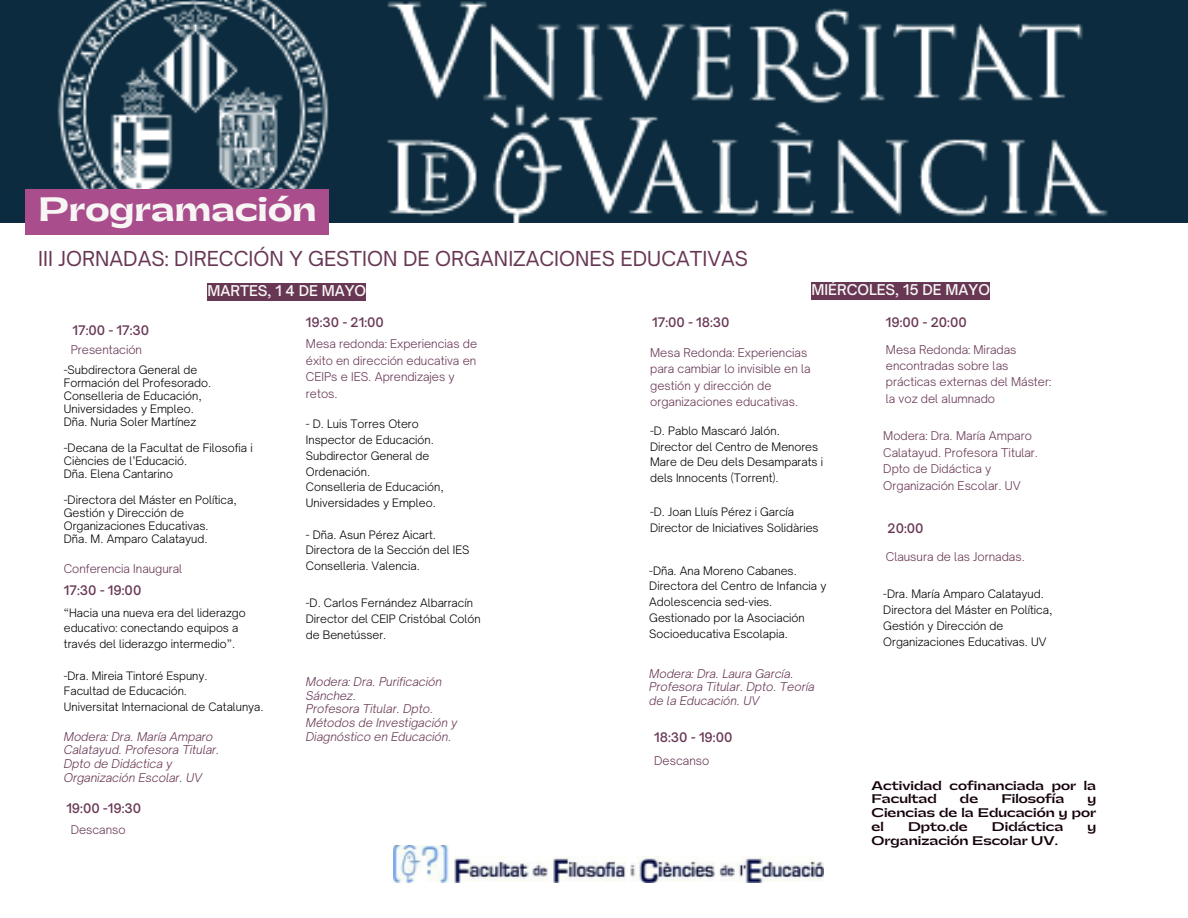
<style>
.page{position:relative;width:1188px;height:918px;background:#fff}
.page>*{position:absolute;margin:0;border:0;box-sizing:border-box;transform-origin:0 0}
.t1{font:800 31.5px "Gatwick";color:#f7f6f4}
.t2{font:19.8px "Open Sauce One";color:#683754}
.t3{font:500 14.25px "Open Sauce One";color:#f7f6f4}
.t4{font:500 12.6px "Open Sauce One";color:#683754}
.t5{font:700 11.85px/13.8px "Gatwick";color:#14010c}
.t6{font:300 11.55px/16.4px "Open Sauce One";color:#683754}
.t7{font:italic 300 11.55px/13.5px "Open Sauce One";color:#683754}
.t8{font:300 11.1px/15.8px "Open Sauce One";color:#000}
</style>
<div class="page">
<img style="left:393px;top:846px;width:430px;height:37px">
<img style="left:0;top:0;width:1188px;height:222px">
<div style="left:26px;top:189px;width:303px;height:46px;background:#a94d8d"></div>
<div style="left:207px;top:283px;width:159px;height:18px;background:#683754"></div>
<div style="left:812px;top:282px;width:178px;height:18px;background:#683754"></div>
<h1 class="t1" style="left:38px;top:194px;width:280px">Programación</h1>
<h2 class="t2" style="left:38px;top:246px;width:711px">III JORNADAS: DIRECCIÓN Y GESTION DE ORGANIZACIONES EDUCATIVAS</h2>
<p class="t3" style="left:207px;top:282px;width:160px">MARTES, 1 4 DE MAYO</p>
<p class="t4" style="left:73px;top:322px;width:78px">17:00 - 17:30</p>
<h3 class="t6" style="left:71px;top:341px;width:73px">Presentación</h3>
<p class="t8" style="left:64px;top:363px;width:149px;line-height:13px">-Subdirectora General de<br>Formación del Profesorado.</p>
<p class="t8" style="left:64px;top:389px;width:139px;line-height:13px">Conselleria de Educación,<br>Universidades y Empleo.</p>
<p class="t8" style="left:64px;top:414px;width:134px">Dña. Nuria Soler Martínez</p>
<p class="t8" style="left:64px;top:441px;width:190px;line-height:13px">-Decana de la Facultat de Filosofia i<br>Ciències de l’Educació.</p>
<p class="t8" style="left:64px;top:466px;width:111px">Dña. Elena Cantarino</p>
<p class="t8" style="left:64px;top:493px;width:175px;line-height:13px">-Directora del Máster en Política,<br>Gestión y Dirección de<br>Organizaciones Educativas.</p>
<p class="t8" style="left:64px;top:531px;width:145px">Dña. M. Amparo Calatayud.</p>
<p class="t3" style="left:812px;top:281px;width:180px">MIÉRCOLES, 15 DE MAYO</p>
<p class="t4" style="left:652px;top:315px;width:79px">17:00 - 18:30</p>
<p class="t6" style="left:650px;top:344px;width:162px">Mesa Redonda: Experiencias para cambiar lo invisible en la gestión y dirección de organizaciones educativas.</p>
<p class="t4" style="left:306px;top:315px;width:80px">19:30 - 21:00</p>
<p class="t6" style="left:306px;top:336px;width:173px">Mesa redonda: Experiencias de éxito en dirección educativa en<br>CEIPs e IES. Aprendizajes y retos.</p>
<p class="t8" style="left:306px;top:416px;width:114px">- D. Luis Torres Otero</p>
<p class="t8" style="left:306px;top:432px;width:130px">Inspector de Educación.<br>Subdirector General de<br>Ordenación.</p>
<h4 class="t8" style="left:306px;top:479px;width:139px">Conselleria de Educación,<br>Universidades y Empleo.</h4>
<h3 class="t8" style="left:306px;top:527px;width:132px">- Dña. Asun Pérez Aicart.</h3>
<h4 class="t8" style="left:306px;top:542px;width:165px">Directora de la Sección del IES<br>Conselleria. Valencia.</h4>
<p class="t4" style="left:886px;top:315px;width:82px">19:00 - 20:00</p>
<p class="t6" style="left:886px;top:341px;width:167px">Mesa Redonda: Miradas encontradas sobre las prácticas externas del Máster: la voz del alumnado</p>
<p class="t6" style="left:883px;top:428px;width:156px">Modera: Dra. María Amparo<br>Calatayud. Profesora Titular.<br>Dpto de Didáctica y<br>Organización Escolar. UV</p>
<p class="t4" style="left:888px;top:520px;width:38px">20:00</p>
<p class="t6" style="left:886px;top:549px;width:141px">Clausura de las Jornadas.</p>
<h3 class="t8" style="left:650px;top:423px;width:131px">-D. Pablo Mascaró Jalón.</h3>
<p class="t8" style="left:650px;top:439px;width:174px">Director del Centro de Menores<br>Mare de Deu dels Desamparats i dels Innocents (Torrent).</p>
<p class="t8" style="left:650px;top:504px;width:146px">-D. Joan Lluís Pérez i García</p>
<h3 class="t8" style="left:650px;top:520px;width:170px">Director de Iniciatives Solidàries</h3>
<p class="t8" style="left:649px;top:562px;width:149px">-Dña. Ana Moreno Cabanes.</p>
<p class="t8" style="left:649px;top:578px;width:179px">Directora del Centro de Infancia y<br>Adolescencia sed-vies.</p>
<h3 class="t8" style="left:649px;top:610px;width:157px">Gestionado por la Asociación<br>Socioeducativa Escolapia.</h3>
<h4 class="t6" style="left:64px;top:560px;width:120px">Conferencia Inaugural</h4>
<p class="t4" style="left:64px;top:583px;width:79px">17:30 - 19:00</p>
<p class="t8" style="left:883px;top:586px;width:171px">-Dra. María Amparo Calatayud.<br>Directora del Máster en Política,<br>Gestión y Dirección de<br>Organizaciones Educativas. UV</p>
<p class="t8" style="left:306px;top:595px;width:169px">-D. Carlos Fernández Albarracín</p>
<h4 class="t8" style="left:306px;top:611px;width:176px">Director del CEIP Cristóbal Colón de Benetússer.</h4>
<p class="t8" style="left:64px;top:605px;width:183px">“Hacia una nueva era del liderazgo educativo: conectando equipos a través del liderazgo intermedio”.</p>
<p class="t8" style="left:64px;top:667px;width:145px">-Dra. Mireia Tintoré Espuny.</p>
<p class="t8" style="left:64px;top:683px;width:125px">Facultad de Educación.</p>
<p class="t8" style="left:64px;top:699px;width:201px">Universitat Internacional de Catalunya.</p>
<h4 class="t7" style="left:649px;top:667px;width:167px">Modera: Dra. Laura García.<br>Profesora Titular. Dpto. Teoría de la Educación. UV</h4>
<h3 class="t4" style="left:654px;top:730px;width:80px">18:30 - 19:00</h3>
<p class="t6" style="left:654px;top:752px;width:57px">Descanso</p>
<h3 class="t7" style="left:306px;top:675px;width:153px">Modera: Dra. Purificación<br>Sánchez.<br>Profesora Titular. Dpto.<br>Métodos de Investigación y<br>Diagnóstico en Educación.</h3>
<p class="t7" style="left:64px;top:730px;width:157px">Modera: Dra. María Amparo<br>Calatayud. Profesora Titular.<br>Dpto de Didáctica y<br>Organización Escolar. UV</p>
<p class="t5" style="left:872px;top:779px;width:226px">Actividad cofinanciada por la<br>Facultad</p>
<p class="t5" style="left:960px;top:793px;width:20px">de</p>
<p class="t5" style="left:1001px;top:793px;width:64px">Filosofía</p>
<p class="t5" style="left:872px;top:793px;width:226px;text-align:justify;text-indent:216px">y Ciencias de la Educación y por el</p>
<h3 class="t4" style="left:66px;top:800px;width:76px">19:00 -19:30</h3>
<p class="t6" style="left:71px;top:821px;width:56px">Descanso</p>
<p class="t5" style="left:908px;top:820px;width:61px">Dpto.de</p>
<p class="t5" style="left:992px;top:820px;width:73px">Didáctica</p>
<p class="t5" style="left:1087px;top:820px;width:10px">y</p>
<p class="t5" style="left:872px;top:834px;width:188px">Organización Escolar UV.</p>
</div>
